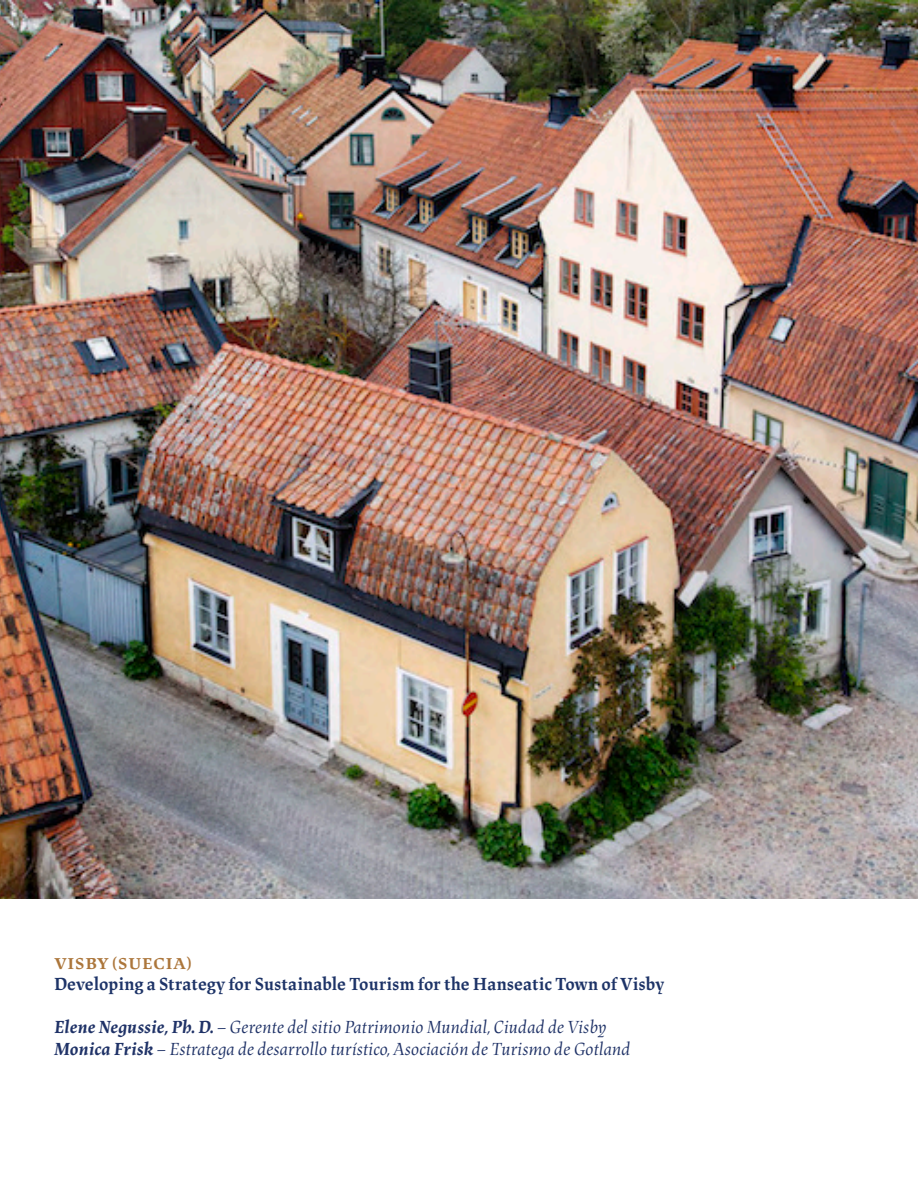
<style>
.page{position:relative;width:918px;height:1188px;background:#fff}
.page>*{position:absolute;margin:0;border:0;box-sizing:border-box;transform-origin:0 0}
.t1{font:italic 18px "Lapture Display";color:#1f3267}
.Titre_3{font:700 18px "Lapture Display";color:#1d3367}
.Titre_3-2{font:700 16.2px "Lapture Display";letter-spacing:.05em;color:#ac763b;scale:1.11 1}
.s1{font-weight:700}
</style>
<div class="page">
<img style="left:0;top:0;width:918px;height:898px">
<p class="Titre_3-2" style="left:54px;top:954px;width:125px">VISBY (SUECIA)</p>
<p class="Titre_3" style="left:54px;top:974px;width:612px">Developing a Strategy for Sustainable Tourism for the Hanseatic Town of Visby</p>
<p class="t1" style="left:54px;top:1017px;width:554px"><span class="s1">Elene Negussie, Ph. D.</span> – Gerente del sitio Patrimonio Mundial, Ciudad de Visby</p>
<p class="t1" style="left:54px;top:1039px;width:578px"><span class="s1">Monica Frisk</span> – Estratega de desarrollo turístico, Asociación de Turismo de Gotland</p>
</div>
